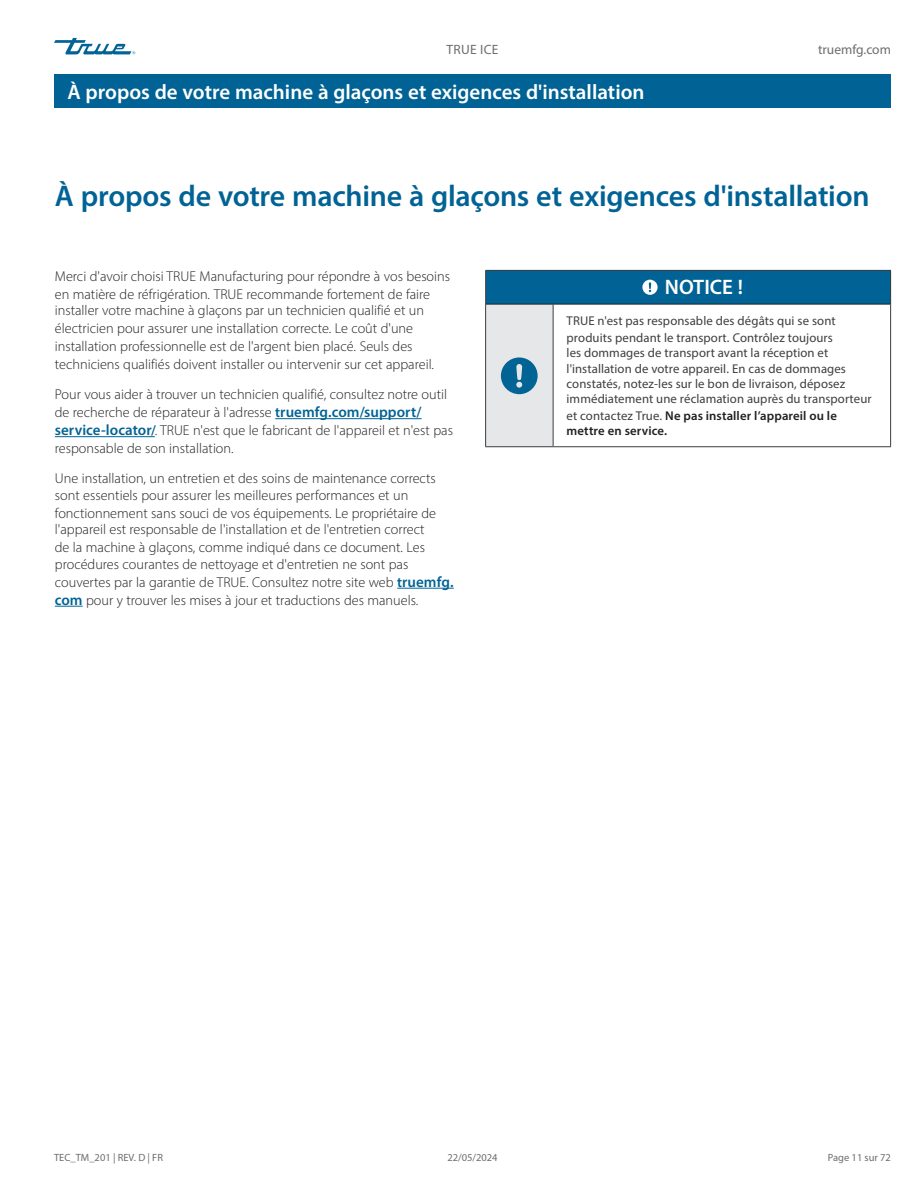
<style>
.page{position:relative;width:918px;height:1188px;background:#fff}
.page>*{position:absolute;margin:0;border:0;box-sizing:border-box;transform-origin:0 0}
.Table_text{font:600 30px "Myriad Pro";letter-spacing:-.01em;color:#016395}
.Title_bar_Page_header{font:600 21px "Myriad Pro";color:#fff}
.Tables_title_bar{font:600 21px "Myriad Pro";color:#fff}
.Body_Text_light_Normal{font:300 14.25px/18px "Myriad Pro";color:#231f20}
.t1{font:13.5px "Myriad Pro";color:#6c6d70}
.Table_text-2{font:12.75px/16.5px "Myriad Pro";letter-spacing:.005em;color:#3e3e3f}
.Table_text-3{font:600 12.75px/15px "Myriad Pro";letter-spacing:.01em;color:#231f20}
.t2{font:10.5px "Myriad Pro";color:#6c6d70}
.s1{font-weight:600;color:#016395}
.s2{font-weight:600;font-size:15px;color:#016395}
.s3{font-weight:400;color:#3e3e3f}
</style>
<div class="page">
<svg style="left:54px;top:38px;width:81px;height:16px"></svg>
<hr style="left:275px;top:418px;width:147px;height:1px;background:#016395">
<hr style="left:55px;top:436px;width:100px;height:1px;background:#016395">
<hr style="left:397px;top:588px;width:57px;height:1px;background:#016395">
<svg style="left:55px;top:606px;width:28px;height:1px"></svg>
<div style="left:54px;top:74px;width:837px;height:34px;background:#016395"></div>
<div style="left:486px;top:270px;width:405px;height:34px;background:#016395"></div>
<div style="left:486px;top:304px;width:67px;height:143px;background:#e6e7e9"></div>
<hr style="left:485px;top:270px;width:68px;height:1px;background:#3e3e3f">
<hr style="left:485px;top:271px;width:1px;height:33px;background:#3e3e3f">
<hr style="left:553px;top:270px;width:338px;height:1px;background:#3e3e3f">
<hr style="left:890px;top:271px;width:1px;height:33px;background:#3e3e3f">
<hr style="left:485px;top:304px;width:1px;height:142px;background:#3e3e3f">
<hr style="left:553px;top:304px;width:1px;height:142px;background:#3e3e3f">
<hr style="left:890px;top:304px;width:1px;height:142px;background:#3e3e3f">
<hr style="left:485px;top:446px;width:68px;height:1px;background:#3e3e3f">
<hr style="left:553px;top:446px;width:338px;height:1px;background:#3e3e3f">
<hr style="left:486px;top:304px;width:67px;height:1px;background:#231f20">
<hr style="left:553px;top:304px;width:337px;height:1px;background:#231f20">
<svg style="left:642px;top:280px;width:16px;height:15px"></svg>
<svg style="left:501px;top:357px;width:37px;height:37px"></svg>
<p class="t1" style="left:446px;top:42px;width:54px">TRUE ICE</p>
<p class="t1" style="left:818px;top:42px;width:74px">truemfg.com</p>
<p class="Title_bar_Page_header" style="left:68px;top:79px;width:579px">À propos de votre machine à glaçons et exigences d'installation</p>
<p class="Table_text" style="left:55px;top:177px;width:816px">À propos de votre machine à glaçons et exigences d'installation</p>
<p class="Body_Text_light_Normal" style="left:55px;top:267px;width:397px">Merci d'avoir choisi TRUE Manufacturing pour répondre à vos besoins en matière de réfrigération. TRUE recommande fortement de faire</p>
<p class="Body_Text_light_Normal" style="left:55px;top:301px;width:381px">installer votre machine à glaçons par un technicien qualifié et un électricien pour assurer une installation correcte. Le coût d'une installation professionnelle est de l'argent bien placé. Seuls des techniciens qualifiés doivent installer ou intervenir sur cet appareil.</p>
<p class="Body_Text_light_Normal" style="left:55px;top:385px;width:400px">Pour vous aider à trouver un technicien qualifié, consultez notre outil de recherche de réparateur à l'adresse <span class="s1">t</span><span class="s2">ruemfg.com/support/ service-locator</span><span class="s1">/</span>. TRUE n'est que le fabricant de l'appareil et n'est pas responsable de son installation.</p>
<p class="Body_Text_light_Normal" style="left:55px;top:470px;width:383px;line-height:16.5px">Une installation, un entretien et des soins de maintenance corrects sont essentiels pour assurer les meilleures performances et un</p>
<p class="Body_Text_light_Normal" style="left:55px;top:505px;width:383px;line-height:16.5px">fonctionnement sans souci de vos équipements. Le propriétaire de l'appareil est responsable de l'installation et de l'entretien correct</p>
<p class="Body_Text_light_Normal" style="left:55px;top:539px;width:372px;line-height:16.5px">de la machine à glaçons, comme indiqué dans ce document. Les procédures courantes de nettoyage et d'entretien ne sont pas</p>
<p class="Body_Text_light_Normal" style="left:55px;top:573px;width:400px">couvertes par la garantie de TRUE. Consultez notre site web <span class="s1">t</span><span class="s2">ruemfg. com</span> pour y trouver les mises à jour et traductions des manuels.</p>
<p class="Tables_title_bar" style="left:665px;top:274px;width:80px">NOTICE !</p>
<p class="Table_text-2" style="left:567px;top:313px;width:271px">TRUE n'est pas responsable des dégâts qui se sont produits pendant le transport. Contrôlez toujours</p>
<p class="Table_text-2" style="left:567px;top:344px;width:281px">les dommages de transport avant la réception et l'installation de votre appareil. En cas de dommages</p>
<p class="Table_text-2" style="left:567px;top:376px;width:306px;line-height:15px">constatés, notez-les sur le bon de livraison, déposez immédiatement une réclamation auprès du transporteur</p>
<p class="Table_text-3" style="left:567px;top:408px;width:272px"><span class="s3">et contactez True.</span> Ne pas installer l’appareil ou le mettre en service.</p>
<p class="t2" style="left:54px;top:1151px;width:111px">TEC_TM_201 | REV. D | FR</p>
<p class="t2" style="left:447px;top:1151px;width:52px">22/05/2024</p>
<p class="t2" style="left:828px;top:1151px;width:65px">Page 11 sur 72</p>
</div>
